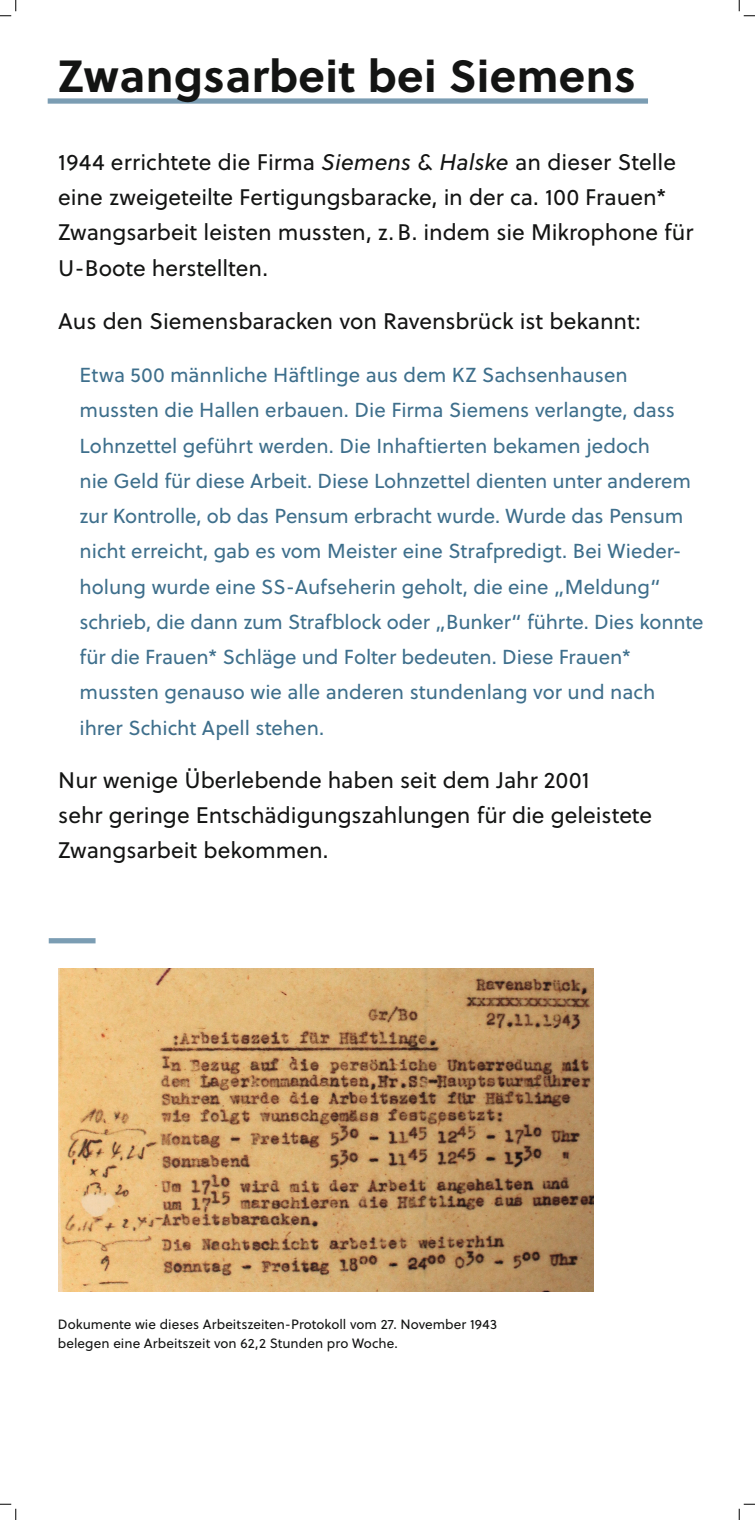
<style>
.page{position:relative;width:755px;height:1520px;background:#fff}
.page>*{position:absolute;margin:0;border:0;box-sizing:border-box;transform-origin:0 0}
.t1{font:700 45px "Soleil";letter-spacing:.01em;color:#131413}
.t2{font:22.5px/35.2px "Soleil";color:#131413}
.t3{font:20.25px/35.2px "Soleil";letter-spacing:-.005em;color:#3e6f8c}
.t4{font:13.5px/18.8px "Soleil";letter-spacing:.005em;color:#131413}
.s1{font-style:italic}
</style>
<div class="page">
<div style="left:48px;top:98px;width:599px;height:6px;background:#7b9db3"></div>
<img style="left:58px;top:968px;width:535px;height:323px">
<div style="left:49px;top:938px;width:46px;height:5px;background:#7b9db3"></div>
<svg style="left:0;top:0;width:17px;height:17px"></svg>
<svg style="left:0;top:1503px;width:17px;height:17px"></svg>
<svg style="left:738px;top:0;width:16px;height:17px"></svg>
<svg style="left:738px;top:1503px;width:16px;height:17px"></svg>
<h1 class="t1" style="left:58px;top:41px;width:579px">Zwangsarbeit bei Siemens</h1>
<p class="t2" style="left:58px;top:144px;width:636px">1944 errichtete die Firma <span class="s1">Siemens &amp; Halske</span> an dieser Stelle eine zweigeteilte Fertigungsbaracke, in der ca. 100 Frauen* Zwangsarbeit leisten mussten, z. B. indem sie Mikrophone für U-Boote herstellten.</p>
<p class="t2" style="left:58px;top:303px;width:583px">Aus den Siemensbaracken von Ravensbrück ist bekannt:</p>
<p class="t3" style="left:80px;top:357px;width:625px">Etwa 500 männliche Häftlinge aus dem KZ Sachsenhausen mussten die Hallen erbauen. Die Firma Siemens verlangte, dass Lohnzettel geführt werden. Die Inhaftierten bekamen jedoch<br>nie Geld für diese Arbeit. Diese Lohnzettel dienten unter anderem zur Kontrolle, ob das Pensum erbracht wurde. Wurde das Pensum nicht erreicht, gab es vom Meister eine Strafpredigt. Bei Wieder&shy;holung wurde eine SS-Aufseherin geholt, die eine „Meldung“ schrieb, die dann zum Strafblock oder „Bunker“ führte. Dies konnte für die Frauen* Schläge und Folter bedeuten. Diese Frauen* mussten genauso wie alle anderen stundenlang vor und nach ihrer Schicht Apell stehen.</p>
<p class="t2" style="left:58px;top:762px;width:595px">Nur wenige Überlebende haben seit dem Jahr 2001<br>sehr geringe Entschädigungszahlungen für die geleistete<br>Zwangsarbeit bekommen.</p>
<p class="t4" style="left:58px;top:1315px;width:440px">Dokumente wie dieses Arbeitszeiten-Protokoll vom 27. November 1943 belegen eine Arbeitszeit von 62,2 Stunden pro Woche.</p>
</div>
